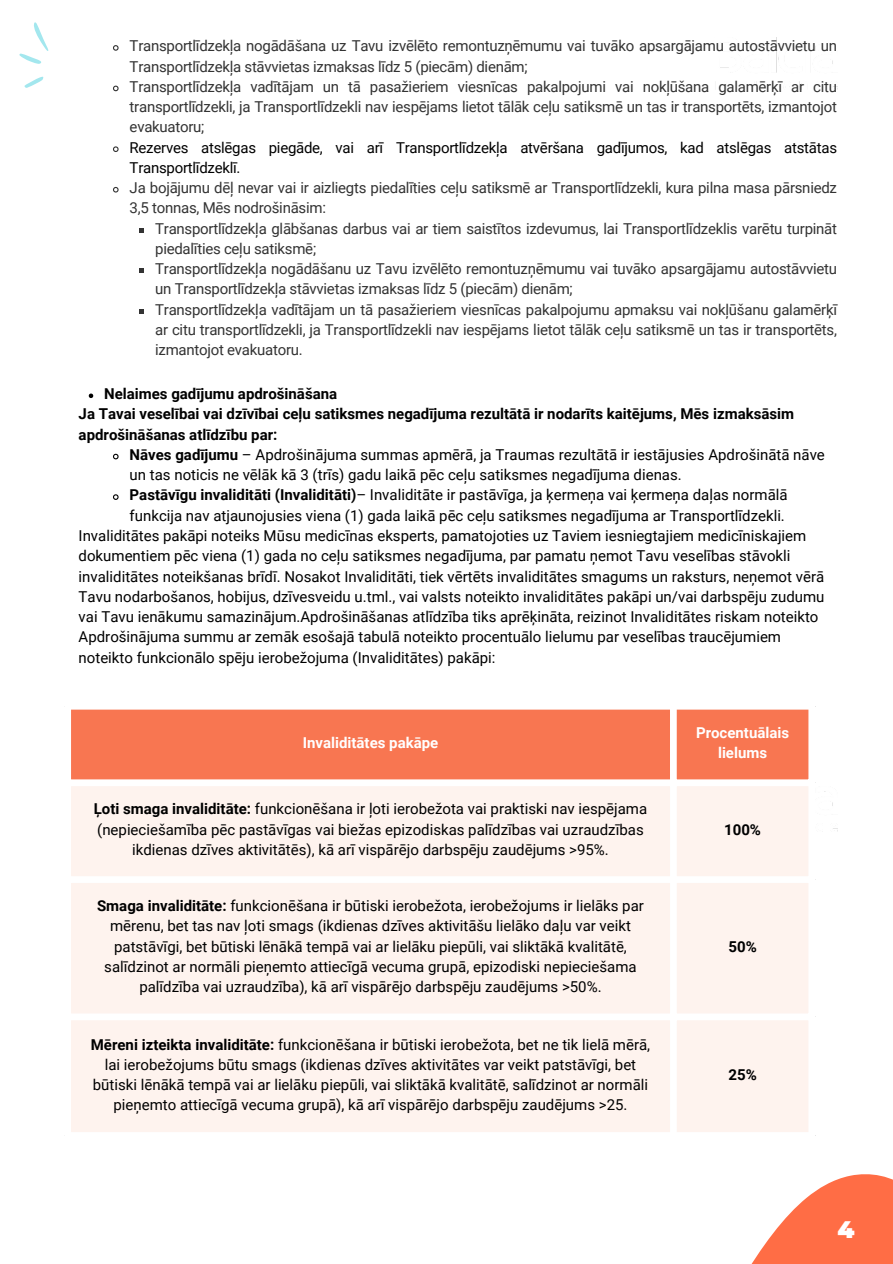
<style>
.page{position:relative;width:893px;height:1264px;background:#fff}
.page>*{position:absolute;margin:0;border:0;box-sizing:border-box;transform-origin:0 0}
.t1{font:900 24px "Montserrat";color:#fff}
.t2{font:15px/20.2px "Roboto";color:#000}
.t3{font:15px/20.2px "Roboto";letter-spacing:-.015em;color:#333}
.t4{font:700 15px/20.2px "Roboto";color:#000}
.t5{font:700 15px/20.2px "Roboto";color:#fff;text-align:center}
.s1{font-weight:700}
</style>
<div class="page">
<img style="left:720px;top:37px;width:117px;height:52px">
<svg style="left:19px;top:22px;width:29px;height:42px"></svg>
<svg style="left:24px;top:76px;width:20px;height:12px"></svg>
<svg style="left:752px;top:1174px;width:140px;height:89px"></svg>
<svg style="left:113px;top:45px;width:6px;height:6px"></svg>
<svg style="left:113px;top:85px;width:6px;height:7px"></svg>
<svg style="left:113px;top:146px;width:6px;height:6px"></svg>
<svg style="left:113px;top:186px;width:6px;height:7px"></svg>
<svg style="left:139px;top:228px;width:5px;height:4px"></svg>
<svg style="left:139px;top:268px;width:5px;height:5px"></svg>
<svg style="left:139px;top:309px;width:5px;height:4px"></svg>
<div style="left:71px;top:709px;width:737px;height:70px;background:#f87651"></div>
<div style="left:71px;top:786px;width:737px;height:346px;background:#fef3ee"></div>
<div style="left:670px;top:709px;width:6px;height:423px;background:#fff"></div>
<div style="left:64px;top:876px;width:751px;height:7px;background:#fff"></div>
<div style="left:64px;top:1013px;width:751px;height:7px;background:#fff"></div>
<svg style="left:89px;top:393px;width:4px;height:5px"></svg>
<svg style="left:113px;top:453px;width:6px;height:7px"></svg>
<svg style="left:113px;top:494px;width:6px;height:6px"></svg>
<p class="t3" style="left:130px;top:36px;width:708px">Transportlīdzekļa nogādāšana uz Tavu izvēlēto remontuzņēmumu vai tuvāko apsargājamu autostāvvietu un<br>Transportlīdzekļa stāvvietas izmaksas līdz 5 (piecām) dienām;</p>
<p class="t3" style="left:130px;top:77px;width:708px;text-align:justify">Transportlīdzekļa vadītājam un tā pasažieriem viesnīcas pakalpojumi vai nokļūšana galamērķī ar citu transportlīdzekli, ja Transportlīdzekli nav iespējams lietot tālāk ceļu satiksmē un tas ir transportēts, izmantojot evakuatoru;</p>
<p class="t2" style="left:130px;top:137px;width:708px">Rezerves atslēgas piegāde, vai arī Transportlīdzekļa atvēršana gadījumos, kad atslēgas atstātas<br>Transportlīdzeklī.</p>
<p class="t3" style="left:130px;top:178px;width:708px">Ja bojājumu dēļ nevar vai ir aizliegts piedalīties ceļu satiksmē ar Transportlīdzekli, kura pilna masa pārsniedz<br>3,5 tonnas, Mēs nodrošināsim:</p>
<p class="t3" style="left:155px;top:218px;width:683px">Transportlīdzekļa glābšanas darbus vai ar tiem saistītos izdevumus, lai Transportlīdzeklis varētu turpināt piedalīties ceļu satiksmē;</p>
<p class="t3" style="left:155px;top:259px;width:683px">Transportlīdzekļa nogādāšanu uz Tavu izvēlēto remontuzņēmumu vai tuvāko apsargājamu autostāvvietu un Transportlīdzekļa stāvvietas izmaksas līdz 5 (piecām) dienām;</p>
<p class="t3" style="left:155px;top:299px;width:683px;text-align:justify">Transportlīdzekļa vadītājam un tā pasažieriem viesnīcas pakalpojumu apmaksu vai nokļūšanu galamērķī ar citu transportlīdzekli, ja Transportlīdzekli nav iespējams lietot tālāk ceļu satiksmē un tas ir transportēts, izmantojot evakuatoru.</p>
<p class="t4" style="left:104px;top:384px;width:234px">Nelaimes gadījumu apdrošināšana</p>
<p class="t4" style="left:79px;top:404px;width:717px">Ja Tavai veselībai vai dzīvībai ceļu satiksmes negadījuma rezultātā ir nodarīts kaitējums, Mēs izmaksāsim apdrošināšanas atlīdzību par:</p>
<p class="t2" style="left:130px;top:444px;width:696px"><span class="s1">Nāves gadījumu</span> – Apdrošinājuma summas apmērā, ja Traumas rezultātā ir iestājusies Apdrošinātā nāve un tas noticis ne vēlāk kā 3 (trīs) gadu laikā pēc ceļu satiksmes negadījuma dienas.</p>
<p class="t2" style="left:130px;top:485px;width:659px"><span class="s1">Pastāvīgu invaliditāti (Invaliditāti)</span>– Invaliditāte ir pastāvīga, ja ķermeņa vai ķermeņa daļas normālā funkcija nav atjaunojusies viena (1) gada laikā pēc ceļu satiksmes negadījuma ar Transportlīdzekli.</p>
<p class="t2" style="left:79px;top:525px;width:747px">Invaliditātes pakāpi noteiks Mūsu medicīnas eksperts, pamatojoties uz Taviem iesniegtajiem medicīniskajiem dokumentiem pēc viena (1) gada no ceļu satiksmes negadījuma, par pamatu ņemot Tavu veselības stāvokli invaliditātes noteikšanas brīdī. Nosakot Invaliditāti, tiek vērtēts invaliditātes smagums un raksturs, neņemot vērā Tavu nodarbošanos, hobijus, dzīvesveidu u.tml., vai valsts noteikto invaliditātes pakāpi un/vai darbspēju zudumu vai Tavu ienākumu samazinājum.Apdrošināšanas atlīdzība tiks aprēķināta, reizinot Invaliditātes riskam noteikto Apdrošinājuma summu ar zemāk esošajā tabulā noteikto procentuālo lielumu par veselības traucējumiem noteikto funkcionālo spēju ierobežojuma (Invaliditātes) pakāpi:</p>
<p class="t5" style="left:303px;top:732px;width:137px">Invaliditātes pakāpe</p>
<p class="t5" style="left:696px;top:722px;width:95px">Procentuālais lielums</p>
<p class="t2" style="left:94px;top:799px;width:555px;text-align:center"><span class="s1">Ļoti smaga invaliditāte:</span> funkcionēšana ir ļoti ierobežota vai praktiski nav iespējama (nepieciešamība pēc pastāvīgas vai biežas epizodiskas palīdzības vai uzraudzības ikdienas dzīves aktivitātēs), kā arī vispārējo darbspēju zaudējums &gt;95%.</p>
<p class="t2" style="left:97px;top:895px;width:548px;text-align:center"><span class="s1">Smaga invaliditāte:</span> funkcionēšana ir būtiski ierobežota, ierobežojums ir lielāks par mērenu, bet tas nav ļoti smags (ikdienas dzīves aktivitāšu lielāko daļu var veikt patstāvīgi, bet būtiski lēnākā tempā vai ar lielāku piepūli, vai sliktākā kvalitātē, salīdzinot ar normāli pieņemto attiecīgā vecuma grupā, epizodiski nepieciešama palīdzība vai uzraudzība), kā arī vispārējo darbspēju zaudējums &gt;50%.</p>
<p class="t2" style="left:91px;top:1034px;width:561px;text-align:center"><span class="s1">Mēreni izteikta invaliditāte:</span> funkcionēšana ir būtiski ierobežota, bet ne tik lielā mērā, lai ierobežojums būtu smags (ikdienas dzīves aktivitātes var veikt patstāvīgi, bet būtiski lēnākā tempā vai ar lielāku piepūli, vai sliktākā kvalitātē, salīdzinot ar normāli pieņemto attiecīgā vecuma grupā), kā arī vispārējo darbspēju zaudējums &gt;25.</p>
<p class="t4" style="left:724px;top:819px;width:38px">100%</p>
<p class="t4" style="left:728px;top:936px;width:30px">50%</p>
<p class="t4" style="left:728px;top:1064px;width:30px">25%</p>
<p class="t1" style="left:837px;top:1209px;width:16px">5</p>
<p class="t1" style="left:837px;top:1214px;width:19px">4</p>
</div>
